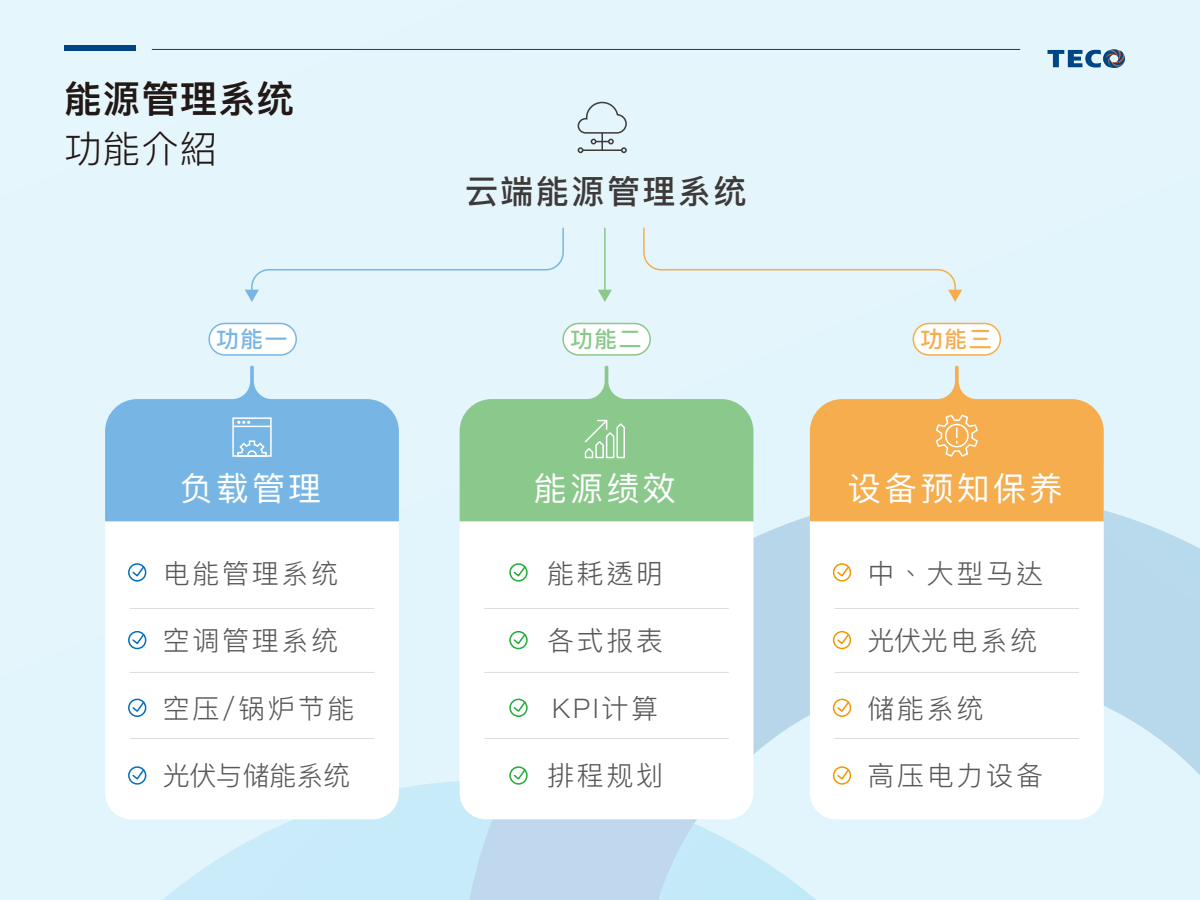
<style>
.page{position:relative;width:1200px;height:900px;background:#e4f5fc}
.page>*{position:absolute;margin:0;border:0;box-sizing:border-box;transform-origin:0 0}
.t1{font:600 37.5px "Ping Fang TC";letter-spacing:.025em;color:#221815}
.t2{font:300 37.5px "Ping Fang TC";color:#221815}
.t3{font:33px "Ping Fang TC";letter-spacing:.1em;color:#fff}
.t4{font:500 33px "Ping Fang TC";letter-spacing:.075em;color:#3e3a39}
.t5{font:300 27px "Ping Fang TC";letter-spacing:.1em;color:#595757}
.t6{font:300 27px "Ping Fang TC";letter-spacing:-.01em;color:#595757}
.t7{font:500 22.65px "Ping Fang TC";color:#77b6e4}
.t8{font:500 22.65px "Ping Fang TC";color:#8ac88b}
.t9{font:500 22.65px "Ping Fang TC";color:#f6ad4d}
</style>
<div class="page">
<svg style="left:1048px;top:49px;width:77px;height:19px"></svg>
<svg style="left:753px;top:491px;width:447px;height:328px"></svg>
<div style="left:209px;top:323px;width:87px;height:32px;background:#fff;border-radius:16px"></div>
<div style="left:208px;top:323px;width:89px;height:33px;border:2px solid #77b6e4;border-radius:16px"></div>
<div style="left:563px;top:323px;width:87px;height:32px;background:#fff;border-radius:16px"></div>
<div style="left:562px;top:323px;width:89px;height:33px;border:2px solid #8ac88b;border-radius:16px"></div>
<div style="left:913px;top:323px;width:87px;height:32px;background:#fff;border-radius:16px"></div>
<div style="left:913px;top:323px;width:88px;height:33px;border:2px solid #f6ad4d;border-radius:16px"></div>
<div style="left:105px;top:441px;width:294px;height:378px;background:#fff;border-radius:26px"></div>
<hr style="left:130px;top:608px;width:244px;height:1px;background:#dcdddd">
<hr style="left:130px;top:672px;width:244px;height:1px;background:#dcdddd">
<hr style="left:130px;top:738px;width:244px;height:1px;background:#dcdddd">
<svg style="left:105px;top:366px;width:294px;height:155px;fill:#77b6e4"></svg>
<svg style="left:237px;top:440px;width:30px;height:14px"></svg>
<svg style="left:237px;top:421px;width:13px;height:3px"></svg>
<hr style="left:233px;top:426px;width:38px;height:1px;background:#fff">
<div style="left:232px;top:417px;width:40px;height:40px;border:2px solid #fff"></div>
<div style="left:460px;top:436px;width:293px;height:383px;background:#fff;border-radius:26px"></div>
<hr style="left:484px;top:608px;width:245px;height:1px;background:#dcdddd">
<hr style="left:484px;top:672px;width:245px;height:1px;background:#dcdddd">
<hr style="left:484px;top:738px;width:245px;height:1px;background:#dcdddd">
<svg style="left:460px;top:366px;width:293px;height:155px;fill:#8ac88b"></svg>
<svg style="left:583px;top:418px;width:43px;height:41px;background:#a2d3a3"></svg>
<div style="left:509px;top:563px;width:19px;height:19px;border:2px solid #22ac38;border-radius:50%"></div>
<svg style="left:512px;top:565px;width:15px;height:13px"></svg>
<div style="left:509px;top:631px;width:19px;height:18px;border:2px solid #22ac38;border-radius:50%"></div>
<svg style="left:512px;top:633px;width:15px;height:13px"></svg>
<div style="left:509px;top:699px;width:19px;height:18px;border:2px solid #22ac38;border-radius:50%"></div>
<svg style="left:512px;top:700px;width:15px;height:13px"></svg>
<div style="left:509px;top:766px;width:19px;height:19px;border:2px solid #22ac38;border-radius:50%"></div>
<svg style="left:163px;top:768px;width:653px;height:132px"></svg>
<div style="left:128px;top:563px;width:18px;height:19px;border:2px solid #036eb8;border-radius:50%"></div>
<svg style="left:131px;top:565px;width:15px;height:13px"></svg>
<div style="left:129px;top:632px;width:17px;height:17px;background:#5ba1d1;border-radius:50%"></div>
<div style="left:128px;top:631px;width:18px;height:18px;border:2px solid #036eb8;border-radius:50%"></div>
<svg style="left:131px;top:633px;width:15px;height:13px"></svg>
<div style="left:128px;top:699px;width:18px;height:18px;border:2px solid #036eb8;border-radius:50%"></div>
<svg style="left:131px;top:700px;width:15px;height:13px"></svg>
<div style="left:128px;top:766px;width:18px;height:19px;border:2px solid #036eb8;border-radius:50%"></div>
<svg style="left:131px;top:768px;width:15px;height:13px"></svg>
<div style="left:810px;top:443px;width:294px;height:376px;background:#fff;border-radius:26px"></div>
<hr style="left:835px;top:608px;width:244px;height:1px;background:#dcdddd">
<hr style="left:835px;top:672px;width:244px;height:1px;background:#dcdddd">
<hr style="left:835px;top:738px;width:244px;height:1px;background:#dcdddd">
<svg style="left:810px;top:366px;width:294px;height:155px;fill:#f6ad4d"></svg>
<div style="left:833px;top:563px;width:18px;height:19px;border:2px solid #f39700;border-radius:50%"></div>
<svg style="left:836px;top:565px;width:15px;height:13px"></svg>
<div style="left:833px;top:631px;width:18px;height:18px;border:2px solid #f39700;border-radius:50%"></div>
<svg style="left:836px;top:633px;width:15px;height:13px"></svg>
<div style="left:833px;top:699px;width:18px;height:18px;border:2px solid #f39700;border-radius:50%"></div>
<svg style="left:836px;top:700px;width:15px;height:13px"></svg>
<div style="left:833px;top:766px;width:18px;height:19px;border:2px solid #f39700;border-radius:50%"></div>
<svg style="left:836px;top:768px;width:15px;height:13px"></svg>
<svg style="left:935px;top:413px;width:44px;height:45px;background:#f7ba6b"></svg>
<div style="left:945px;top:424px;width:24px;height:23px;border:2px solid #fff;border-radius:50%"></div>
<svg style="left:577px;top:101px;width:50px;height:52px"></svg>
<hr style="left:604px;top:228px;width:2px;height:62px;background:#8ac88b">
<svg style="left:245px;top:227px;width:319px;height:75px"></svg>
<svg style="left:598px;top:290px;width:14px;height:12px"></svg>
<svg style="left:643px;top:227px;width:319px;height:75px"></svg>
<div style="left:64px;top:46px;width:72px;height:5px;background:#004584"></div>
<hr style="left:152px;top:49px;width:868px;height:1px;background:#004584">
<h1 class="t1" style="left:64px;top:76px;width:231px">能源管理系统</h1>
<h1 class="t2" style="left:64px;top:125px;width:154px">功能介紹</h1>
<p class="t4" style="left:465px;top:170px;width:283px">云端能源管理系统</p>
<p class="t7" style="left:216px;top:325px;width:73px">功能一</p>
<p class="t8" style="left:570px;top:325px;width:73px">功能二</p>
<p class="t9" style="left:920px;top:325px;width:73px">功能三</p>
<p class="t3" style="left:179px;top:468px;width:143px">负载管理</p>
<p class="t3" style="left:534px;top:468px;width:143px">能源绩效</p>
<p class="t3" style="left:848px;top:468px;width:216px">设备预知保养</p>
<p class="t5" style="left:163px;top:557px;width:177px">电能管理系统</p>
<p class="t5" style="left:547px;top:557px;width:118px">能耗透明</p>
<p class="t5" style="left:868px;top:557px;width:177px">中、大型马达</p>
<p class="t5" style="left:163px;top:624px;width:177px">空调管理系统</p>
<p class="t5" style="left:547px;top:624px;width:118px">各式报表</p>
<p class="t5" style="left:868px;top:624px;width:171px">光伏光电系统</p>
<p class="t5" style="left:163px;top:692px;width:193px">空压/锅炉节能</p>
<p class="t5" style="left:552px;top:692px;width:108px">KPI计算</p>
<p class="t5" style="left:868px;top:692px;width:118px">储能系统</p>
<p class="t6" style="left:163px;top:759px;width:189px">光伏与储能系统</p>
<p class="t5" style="left:547px;top:759px;width:118px">排程规划</p>
<p class="t5" style="left:868px;top:759px;width:177px">高压电力设备</p>
</div>
